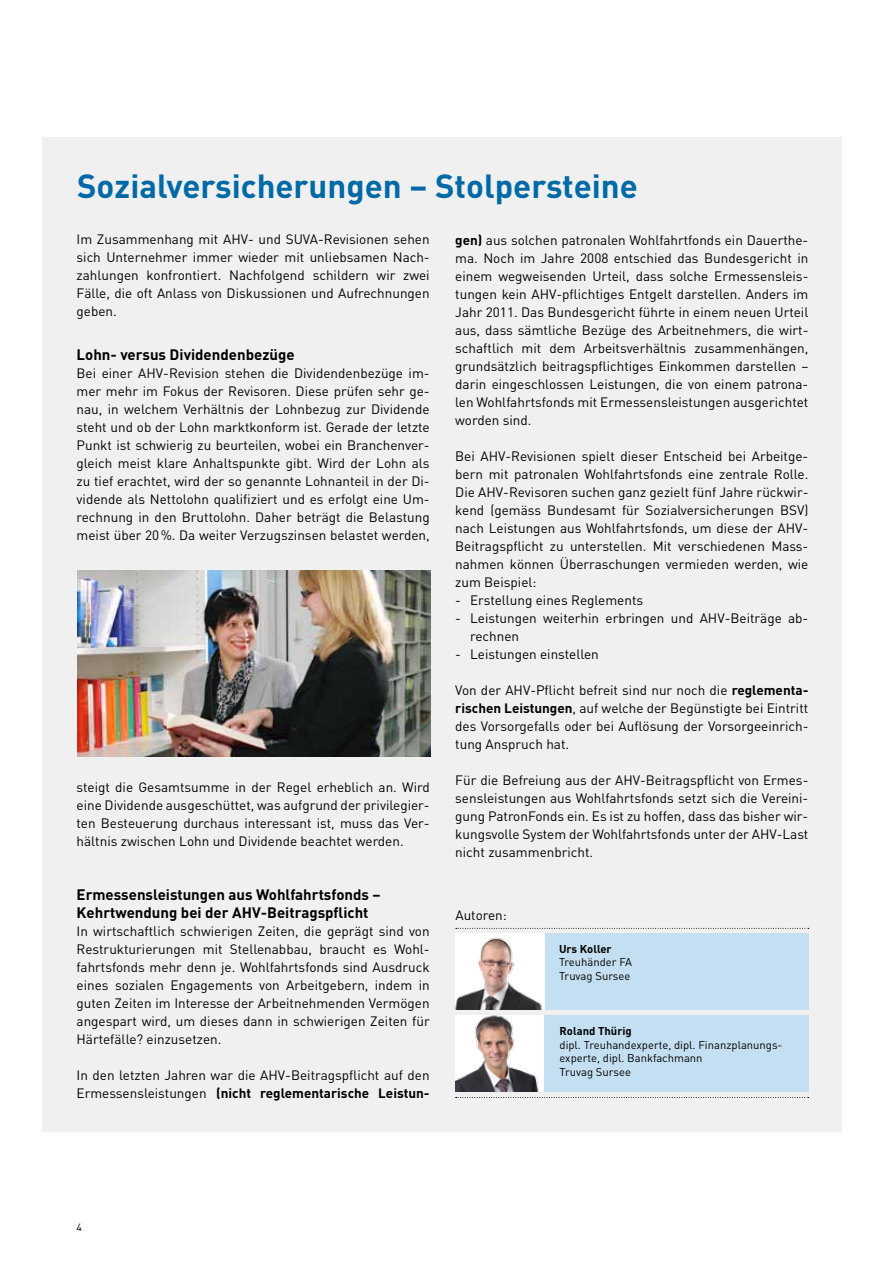
<style>
.page{position:relative;width:885px;height:1263px;background:#fff}
.page>*{position:absolute;margin:0;border:0;box-sizing:border-box;transform-origin:0 0}
.t1{font:700 33px "DIN";color:#0069a6}
.t2{font:700 15px/18px "DIN";color:#000}
.t3{font:13.5px/18px "DIN";color:#000;text-align:justify}
.t4{font:11.25px/13.5px "DIN";color:#000}
.t5{font:700 11.25px "DIN";color:#000}
.t6{font:10.5px "DIN";color:#000}
.s1{font-weight:700}
</style>
<div class="page">
<div style="left:43px;top:137px;width:799px;height:995px;background:#f0f0f0"></div>
<div style="left:544px;top:1015px;width:264px;height:77px;background:#c4dff1"></div>
<svg style="left:455px;top:1097px;width:353px;height:1px"></svg>
<div style="left:544px;top:933px;width:264px;height:77px;background:#c4dff1"></div>
<svg style="left:456px;top:928px;width:352px;height:1px"></svg>
<img style="left:456px;top:1015px;width:88px;height:77px">
<img style="left:455px;top:933px;width:89px;height:77px">
<img style="left:77px;top:570px;width:353px;height:186px">
<h1 class="t1" style="left:77px;top:165px;width:562px">Sozialversicherungen – Stolpersteine</h1>
<p class="t3" style="left:77px;top:230px;width:354px">Im Zusammenhang mit AHV- und SUVA-Revisionen sehen sich Unternehmer immer wieder mit unliebsamen Nach&shy;zahlungen konfrontiert. Nachfolgend schildern wir zwei Fälle, die oft Anlass von Diskussionen und Aufrechnungen geben.</p>
<p class="t2" style="left:77px;top:345px;width:219px">Lohn- versus Dividendenbezüge</p>
<p class="t3" style="left:77px;top:364px;width:354px">Bei einer AHV-Revision stehen die Dividendenbezüge im&shy;mer mehr im Fokus der Revisoren. Diese prüfen sehr ge&shy;nau, in welchem Verhältnis der Lohnbezug zur Dividende steht und ob der Lohn marktkonform ist. Gerade der letzte Punkt ist schwierig zu beurteilen, wobei ein Branchenver&shy;gleich meist klare Anhaltspunkte gibt. Wird der Lohn als zu tief erachtet, wird der so genannte Lohnanteil in der Di&shy;vidende als Nettolohn qualifiziert und es erfolgt eine Um&shy;rechnung in den Bruttolohn. Daher beträgt die Belastung meist über 20%. Da weiter Verzugszinsen belastet werden,</p>
<p class="t3" style="left:455px;top:231px;width:354px"><span class="s1">gen)</span> aus solchen patronalen Wohlfahrtfonds ein Dauerthe&shy;ma. Noch im Jahre 2008 entschied das Bundesgericht in einem wegweisenden Urteil, dass solche Ermessensleis&shy;tungen kein AHV-pflichtiges Entgelt darstellen. Anders im Jahr 2011. Das Bundesgericht führte in einem neuen Urteil aus, dass sämtliche Bezüge des Arbeitnehmers, die wirt&shy;schaftlich mit dem Arbeitsverhältnis zusammenhängen, grundsätzlich beitragspflichtiges Einkommen darstellen – darin eingeschlossen Leistungen, die von einem patrona&shy;len Wohlfahrtsfonds mit Ermessensleistungen ausgerichtet worden sind.</p>
<p class="t3" style="left:455px;top:447px;width:354px">Bei AHV-Revisionen spielt dieser Entscheid bei Arbeitge&shy;bern mit patronalen Wohlfahrtsfonds eine zentrale Rolle.<br>Die AHV-Revisoren suchen ganz gezielt fünf Jahre rückwir&shy;kend (gemäss Bundesamt für Sozialversicherungen BSV) nach Leistungen aus Wohlfahrtsfonds, um diese der AHV-Beitragspflicht zu unterstellen. Mit verschiedenen Mass&shy;nahmen können Überraschungen vermieden werden, wie zum Beispiel:</p>
<p class="t3" style="left:455px;top:591px;width:189px">- Erstellung eines Reglements</p>
<p class="t3" style="left:470px;top:609px;width:340px;text-indent:-15px">- Leistungen weiterhin erbringen und AHV-Beiträge ab&shy;rechnen</p>
<p class="t3" style="left:455px;top:645px;width:145px">- Leistungen einstellen</p>
<p class="t3" style="left:455px;top:681px;width:354px">Von der AHV-Pflicht befreit sind nur noch die <span class="s1">reglementa&shy;rischen Leistungen</span>, auf welche der Begünstigte bei Eintritt des Vorsorgefalls oder bei Auflösung der Vorsorgeeinrich&shy;tung Anspruch hat.</p>
<p class="t3" style="left:455px;top:771px;width:354px">Für die Befreiung aus der AHV-Beitragspflicht von Ermes&shy;sensleistungen aus Wohlfahrtsfonds setzt sich die Vereini&shy;gung PatronFonds ein. Es ist zu hoffen, dass das bisher wir&shy;kungsvolle System der Wohlfahrtsfonds unter der AHV-Last nicht zusammenbricht.</p>
<p class="t3" style="left:77px;top:778px;width:354px">steigt die Gesamtsumme in der Regel erheblich an. Wird eine Dividende ausgeschüttet, was aufgrund der privilegier&shy;ten Besteuerung durchaus interessant ist, muss das Ver&shy;hältnis zwischen Lohn und Dividende beachtet werden.</p>
<p class="t2" style="left:77px;top:885px;width:305px">Ermessensleistungen aus Wohlfahrtsfonds –<br>Kehrtwendung bei der AHV-Beitragspflicht</p>
<p class="t3" style="left:77px;top:922px;width:354px">In wirtschaftlich schwierigen Zeiten, die geprägt sind von Restrukturierungen mit Stellenabbau, braucht es Wohl&shy;fahrtsfonds mehr denn je. Wohlfahrtsfonds sind Ausdruck eines sozialen Engagements von Arbeitgebern, indem in guten Zeiten im Interesse der Arbeitnehmenden Vermögen angespart wird, um dieses dann in schwierigen Zeiten für Härtefälle? einzusetzen.</p>
<p class="t3" style="left:77px;top:1066px;width:354px">In den letzten Jahren war die AHV-Beitragspflicht auf den<br>Ermessensleistungen <span class="s1">(nicht reglementarische Leistun-</span></p>
<p class="t3" style="left:455px;top:906px;width:53px">Autoren:</p>
<p class="t6" style="left:77px;top:1220px;width:7px">4</p>
<p class="t5" style="left:559px;top:941px;width:54px">Urs Koller</p>
<p class="t4" style="left:559px;top:955px;width:75px">Treuhänder FA<br>Truvag Sursee</p>
<p class="t5" style="left:559px;top:1024px;width:74px">Roland Thürig</p>
<p class="t4" style="left:559px;top:1038px;width:224px">dipl. Treuhandexperte, dipl. Finanzplanungs&shy;experte, dipl. Bankfachmann<br>Truvag Sursee</p>
</div>
